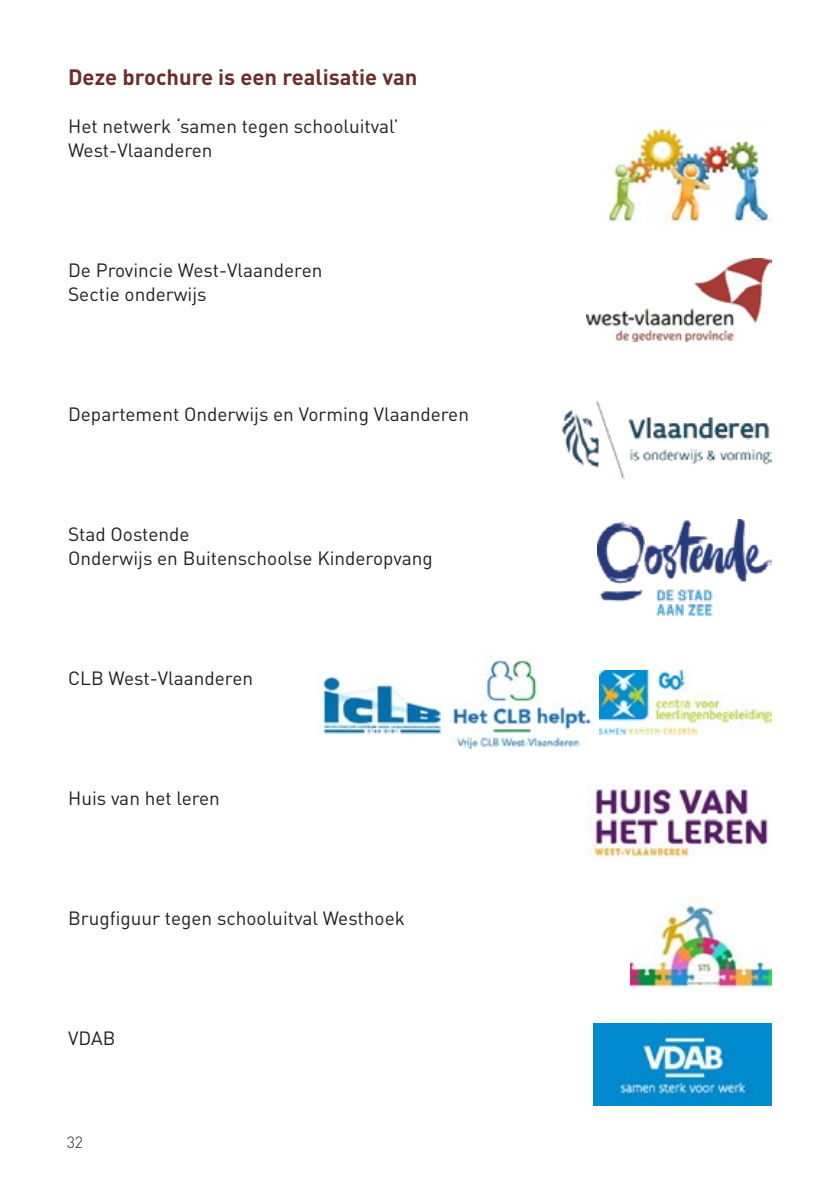
<style>
.page{position:relative;width:840px;height:1191px;background:#fff}
.page>*{position:absolute;margin:0;border:0;box-sizing:border-box;transform-origin:0 0}
.Titels_body{font:700 22px "DINOT";color:#6e2d29}
.BODY{font:19px "DINOT";color:#231f20}
.t1{font:300 16px "DINOT";color:#231f20}
</style>
<div class="page">
<img style="left:599px;top:670px;width:172px;height:64px">
<img style="left:316px;top:673px;width:126px;height:61px">
<img style="left:586px;top:785px;width:183px;height:72px">
<img style="left:630px;top:903px;width:141px;height:86px">
<img style="left:607px;top:126px;width:164px;height:97px">
<img style="left:586px;top:259px;width:185px;height:82px">
<img style="left:562px;top:401px;width:209px;height:78px">
<img style="left:597px;top:519px;width:174px;height:96px">
<img style="left:450px;top:656px;width:143px;height:94px">
<img style="left:593px;top:1023px;width:178px;height:83px">
<p class="Titels_body" style="left:68px;top:62px;width:351px">Deze brochure is een realisatie van</p>
<p class="BODY" style="left:68px;top:113px;width:332px">Het netwerk ‘samen tegen schooluitval’</p>
<p class="BODY" style="left:68px;top:137px;width:146px">West-Vlaanderen</p>
<p class="BODY" style="left:68px;top:257px;width:256px">De Provincie West-Vlaanderen</p>
<p class="BODY" style="left:68px;top:281px;width:140px">Sectie onderwijs</p>
<p class="BODY" style="left:68px;top:401px;width:402px">Departement Onderwijs en Vorming Vlaanderen</p>
<p class="BODY" style="left:68px;top:521px;width:123px">Stad Oostende</p>
<p class="BODY" style="left:68px;top:545px;width:366px">Onderwijs en Buitenschoolse Kinderopvang</p>
<p class="BODY" style="left:68px;top:665px;width:186px">CLB West-Vlaanderen</p>
<p class="BODY" style="left:68px;top:785px;width:153px">Huis van het leren</p>
<p class="BODY" style="left:68px;top:905px;width:338px">Brugfiguur tegen schooluitval Westhoek</p>
<p class="BODY" style="left:68px;top:1025px;width:49px">VDAB</p>
<p class="t1" style="left:67px;top:1131px;width:18px">32</p>
</div>
